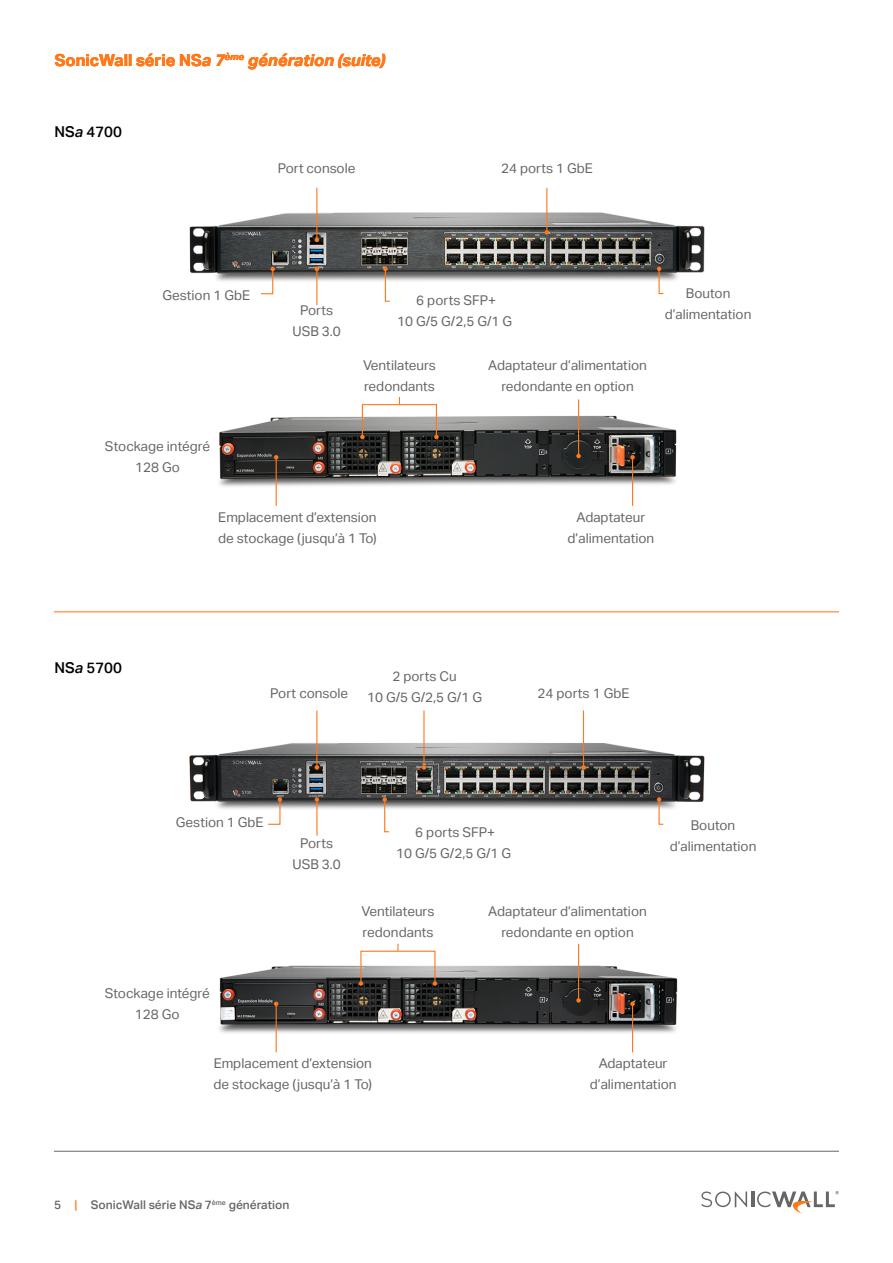
<style>
.page{position:relative;width:893px;height:1263px;background:#fff}
.page>*{position:absolute;margin:0;border:0;box-sizing:border-box;transform-origin:0 0}
.t1{font:italic 700 16.5px "Aktiv Grotesk";color:#ff791a}
.t2{font:500 15px "Aktiv Grotesk";color:#000}
.t3{font:13.5px/21px "Aktiv Grotesk";color:#666;text-align:center}
.t4{font:500 12px "Aktiv Grotesk";color:#666}
.s1{font-style:normal}
.s2{font-style:italic}
.s3{color:#ff791a}
</style>
<div class="page">
<hr style="left:751px;top:1191px;width:3px;height:16px;background:#666">
<svg style="left:701px;top:1191px;width:46px;height:16px"></svg>
<svg style="left:757px;top:1191px;width:82px;height:23px"></svg>
<hr style="left:54px;top:1151px;width:785px;height:1px;background:#666">
<img style="left:219px;top:405px;width:458px;height:90px">
<img style="left:189px;top:207px;width:516px;height:84px">
<svg style="left:260px;top:267px;width:15px;height:28px"></svg>
<svg style="left:657px;top:267px;width:7px;height:28px"></svg>
<hr style="left:316px;top:188px;width:1px;height:52px;background:#ff791a">
<svg style="left:315px;top:238px;width:4px;height:4px"></svg>
<hr style="left:546px;top:188px;width:1px;height:44px;background:#ff791a">
<svg style="left:545px;top:230px;width:4px;height:5px"></svg>
<hr style="left:316px;top:269px;width:1px;height:36px;background:#ff791a">
<svg style="left:315px;top:267px;width:4px;height:4px"></svg>
<hr style="left:632px;top:457px;width:1px;height:49px;background:#ff791a">
<svg style="left:630px;top:455px;width:5px;height:4px"></svg>
<hr style="left:578px;top:399px;width:1px;height:57px;background:#ff791a">
<svg style="left:576px;top:454px;width:5px;height:4px"></svg>
<hr style="left:276px;top:457px;width:1px;height:49px;background:#ff791a">
<svg style="left:274px;top:455px;width:4px;height:4px"></svg>
<svg style="left:383px;top:267px;width:8px;height:35px"></svg>
<div style="left:362px;top:404px;width:75px;height:34px;border:1px solid #ff791a"></div>
<svg style="left:434px;top:435px;width:5px;height:4px"></svg>
<svg style="left:360px;top:435px;width:5px;height:4px"></svg>
<hr style="left:54px;top:612px;width:785px;height:1px;background:#ff6c0c">
<img style="left:189px;top:735px;width:516px;height:90px">
<img style="left:219px;top:957px;width:459px;height:87px">
<svg style="left:267px;top:797px;width:15px;height:28px"></svg>
<svg style="left:657px;top:797px;width:7px;height:28px"></svg>
<hr style="left:316px;top:710px;width:1px;height:57px;background:#ff791a">
<svg style="left:315px;top:765px;width:4px;height:5px"></svg>
<hr style="left:423px;top:710px;width:2px;height:57px;background:#ff791a">
<svg style="left:422px;top:765px;width:4px;height:5px"></svg>
<hr style="left:583px;top:710px;width:1px;height:57px;background:#ff791a">
<svg style="left:581px;top:765px;width:5px;height:5px"></svg>
<hr style="left:316px;top:799px;width:1px;height:37px;background:#ff791a">
<svg style="left:315px;top:797px;width:4px;height:5px"></svg>
<hr style="left:632px;top:1004px;width:1px;height:48px;background:#ff791a">
<svg style="left:630px;top:1001px;width:5px;height:5px"></svg>
<hr style="left:276px;top:1004px;width:1px;height:48px;background:#ff791a">
<svg style="left:274px;top:1001px;width:4px;height:5px"></svg>
<svg style="left:382px;top:797px;width:8px;height:36px"></svg>
<div style="left:360px;top:951px;width:75px;height:33px;border:1px solid #ff791a"></div>
<svg style="left:433px;top:981px;width:4px;height:5px"></svg>
<svg style="left:359px;top:981px;width:4px;height:5px"></svg>
<hr style="left:578px;top:944px;width:1px;height:56px;background:#ff791a">
<svg style="left:576px;top:998px;width:5px;height:5px"></svg>
<p class="t1" style="left:55px;top:50px;width:332px"><span class="s1">SonicWall série NS</span>a 7<sup>ème</sup> génération (suite)</p>
<p class="t2" style="left:55px;top:123px;width:69px">NS<span class="s2">a</span> 4700</p>
<p class="t3" style="left:278px;top:158px;width:79px">Port console</p>
<p class="t3" style="left:501px;top:158px;width:93px">24 ports 1 GbE</p>
<p class="t3" style="left:162px;top:285px;width:89px">Gestion 1 GbE</p>
<p class="t3" style="left:292px;top:300px;width:50px">Ports<br>USB 3.0</p>
<p class="t3" style="left:397px;top:290px;width:117px">6 ports SFP+<br>10 G/5 G/2,5 G/1 G</p>
<p class="t3" style="left:363px;top:355px;width:74px;text-align:left">Ventilateurs redondants</p>
<p class="t3" style="left:488px;top:355px;width:160px">Adaptateur d’alimentation redondante en option</p>
<p class="t3" style="left:665px;top:283px;width:88px">Bouton d’alimentation</p>
<p class="t3" style="left:105px;top:436px;width:107px">Stockage intégré<br>128 Go</p>
<p class="t3" style="left:218px;top:507px;width:160px;text-align:left">Emplacement d’extension de stockage (jusqu’à 1 To)</p>
<p class="t3" style="left:568px;top:507px;width:88px">Adaptateur d’alimentation</p>
<p class="t2" style="left:55px;top:659px;width:69px">NS<span class="s2">a</span> 5700</p>
<p class="t3" style="left:270px;top:683px;width:79px">Port console</p>
<p class="t3" style="left:367px;top:666px;width:117px">2 ports Cu<br>10 G/5 G/2,5 G/1 G</p>
<p class="t3" style="left:537px;top:683px;width:93px">24 ports 1 GbE</p>
<p class="t3" style="left:176px;top:812px;width:89px">Gestion 1 GbE</p>
<p class="t3" style="left:105px;top:982px;width:107px">Stockage intégré<br>128 Go</p>
<p class="t3" style="left:691px;top:815px;width:46px">Bouton</p>
<p class="t3" style="left:396px;top:821px;width:117px">6 ports SFP+<br>10 G/5 G/2,5 G/1 G</p>
<p class="t3" style="left:300px;top:833px;width:35px">Ports</p>
<p class="t3" style="left:670px;top:836px;width:88px">d’alimentation</p>
<p class="t3" style="left:292px;top:854px;width:50px">USB 3.0</p>
<p class="t3" style="left:362px;top:900px;width:74px;text-align:left">Ventilateurs redondants</p>
<p class="t3" style="left:488px;top:900px;width:160px">Adaptateur d’alimentation redondante en option</p>
<p class="t3" style="left:214px;top:1052px;width:160px;text-align:left">Emplacement d’extension de stockage (jusqu’à 1 To)</p>
<p class="t4" style="left:54px;top:1198px;width:237px">5 <span class="s3">|</span> SonicWall série NS<span class="s2">a</span> 7<sup>ème</sup> génération</p>
<p class="t3" style="left:590px;top:1052px;width:88px">Adaptateur d’alimentation</p>
</div>
